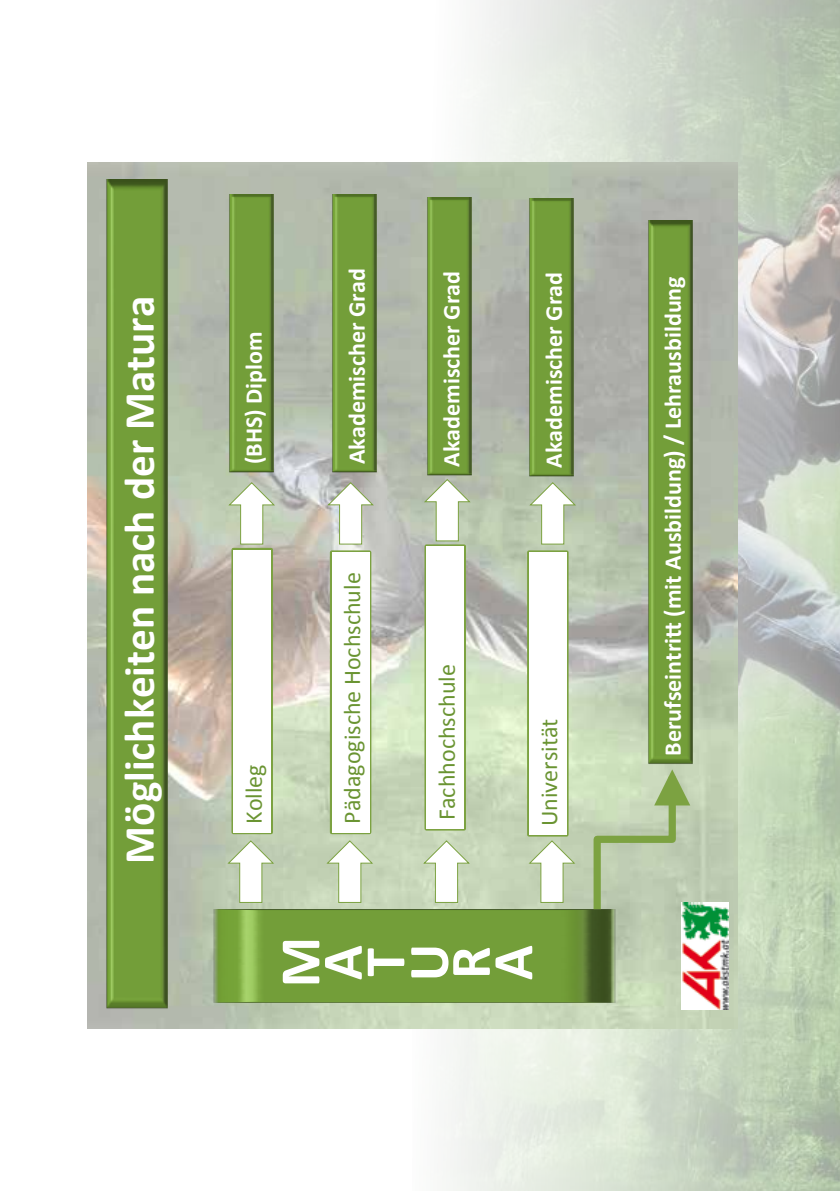
<style>
.page{position:relative;width:840px;height:1191px;background:#fff}
.page>*{position:absolute;margin:0;border:0;box-sizing:border-box;transform-origin:0 0}
.t1{font:700 57.8px/42.6px "Calibri";color:#fff}
.t2{font:700 43.2px "Calibri";color:#fff}
.t3{font:700 24px "Calibri";color:#fff}
.t4{font:24px "Calibri";color:#6a9432}
</style>
<div class="page">
<img style="left:412px;top:0;width:427px;height:1191px">
<img style="left:88px;top:163px;width:649px;height:865px">
<div style="left:526px;top:550px;width:42px;height:286px;border:4px solid #7ca241"></div>
<div style="left:424px;top:544px;width:41px;height:286px;border:4px solid #7ca241"></div>
<div style="left:329px;top:550px;width:42px;height:284px;border:4px solid #7ca241"></div>
<div style="left:231px;top:548px;width:42px;height:286px;border:4px solid #7ca241"></div>
<div style="left:233px;top:549px;width:38px;height:283px;background:#fff"></div>
<div style="left:331px;top:552px;width:38px;height:280px;background:#fff"></div>
<div style="left:426px;top:546px;width:38px;height:282px;background:#fff"></div>
<div style="left:528px;top:552px;width:38px;height:282px;background:#fff"></div>
<img style="left:106px;top:179px;width:61px;height:830px">
<img style="left:208px;top:909px;width:409px;height:93px">
<svg style="left:226px;top:839px;width:49px;height:64px"></svg>
<svg style="left:325px;top:839px;width:49px;height:64px"></svg>
<svg style="left:422px;top:839px;width:48px;height:64px"></svg>
<svg style="left:527px;top:839px;width:49px;height:64px"></svg>
<svg style="left:227px;top:481px;width:49px;height:64px"></svg>
<svg style="left:326px;top:481px;width:48px;height:64px"></svg>
<svg style="left:422px;top:478px;width:49px;height:64px"></svg>
<svg style="left:528px;top:481px;width:48px;height:64px"></svg>
<img style="left:228px;top:195px;width:45px;height:278px">
<img style="left:331px;top:195px;width:45px;height:278px">
<img style="left:426px;top:197px;width:45px;height:278px">
<img style="left:528px;top:198px;width:45px;height:278px">
<svg style="left:589px;top:769px;width:101px;height:147px;background:#b7caa4"></svg>
<img style="left:647px;top:220px;width:45px;height:544px">
<img style="left:681px;top:902px;width:47px;height:107px">
<p class="t2" style="left:112px;top:863px;width:569px;rotate:-90deg">Möglichkeiten nach der Matura</p>
<p class="t3" style="left:238px;top:464px;width:134px;rotate:-90deg">(BHS) Diplom</p>
<p class="t4" style="left:238px;top:823px;width:61px;rotate:-90deg">Kolleg</p>
<p class="t3" style="left:341px;top:464px;width:197px;rotate:-90deg">Akademischer Grad</p>
<p class="t3" style="left:436px;top:467px;width:197px;rotate:-90deg">Akademischer Grad</p>
<p class="t3" style="left:538px;top:468px;width:197px;rotate:-90deg">Akademischer Grad</p>
<p class="t3" style="left:657px;top:756px;width:481px;rotate:-90deg">Berufseintri&gt; (mit Ausbildung) / Lehrausbildung</p>
<p class="t4" style="left:337px;top:823px;width:253px;rotate:-90deg">Pädagogische Hochschule</p>
<p class="t4" style="left:431px;top:820px;width:157px;rotate:-90deg">Fachhochschule</p>
<p class="t4" style="left:534px;top:826px;width:109px;rotate:-90deg">Universität</p>
<p class="t1" style="left:278px;top:987px;width:52px;rotate:-90deg">M<br>A<br>T<br>U<br>R<br>A</p>
</div>
